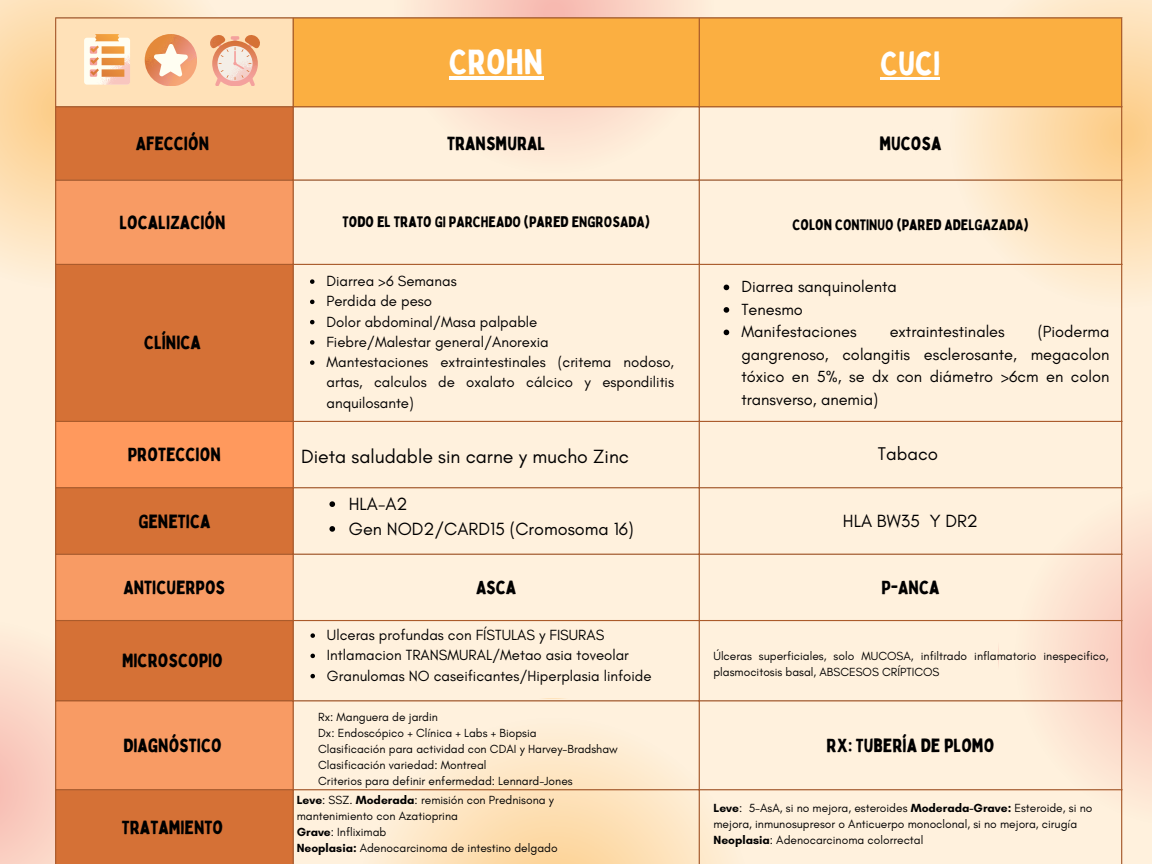
<style>
.page{position:relative;width:1152px;height:864px;background:#fff1dd}
.page>*{position:absolute;margin:0;border:0;box-sizing:border-box;transform-origin:0 0}
.t1{font:34.5px "Bobby Jones";color:#fff}
.t2{font:33px "Bobby Jones";color:#fff}
.t3{font:19.5px "Glacial Indifference";color:#000}
.t4{font:18.75px "Bobby Jones";color:#000}
.t5{font:18.75px "Glacial Indifference";color:#000}
.t6{font:18px "Glacial Indifference";color:#000}
.t7{font:16.35px/22.5px "Glacial Indifference";color:#000;text-align:justify}
.t8{font:15px/20.2px "Glacial Indifference";color:#000;text-align:justify}
.t9{font:15px "Bobby Jones";color:#000}
.t10{font:12px/16px "Glacial Indifference";color:#000}
.s1{font-weight:700}
</style>
<div class="page">
<svg style="left:0;top:0;width:196px;height:269px"></svg>
<svg style="left:378px;top:0;width:350px;height:187px"></svg>
<svg style="left:0;top:650px;width:55px;height:214px;fill:#fad1c3"></svg>
<svg style="left:933px;top:0;width:219px;height:323px"></svg>
<svg style="left:998px;top:469px;width:154px;height:373px"></svg>
<svg style="left:337px;top:699px;width:433px;height:164px"></svg>
<div style="left:55px;top:18px;width:238px;height:89px;background:#ffe1b8"></div>
<div style="left:294px;top:19px;width:827px;height:87px;background:#fbaf41"></div>
<div style="left:56px;top:107px;width:237px;height:756px;background:#d57136"></div>
<svg style="left:56px;top:181px;width:237px;height:608px;fill:#d57136"></svg>
<div style="left:55px;top:421px;width:238px;height:67px;background:#ff995d"></div>
<hr style="left:449px;top:76px;width:94px;height:3px;background:#fff">
<hr style="left:881px;top:77px;width:59px;height:2px;background:#fff">
<hr style="left:55px;top:19px;width:1px;height:845px;background:#ab5b2b">
<hr style="left:293px;top:19px;width:1px;height:845px;background:#ab5b2b">
<hr style="left:699px;top:19px;width:1px;height:845px;background:#ab5b2b">
<hr style="left:1121px;top:19px;width:1px;height:845px;background:#ab5b2b">
<hr style="left:55px;top:17px;width:1067px;height:2px;background:#ab5b2b">
<hr style="left:55px;top:106px;width:1067px;height:1px;background:#ab5b2b">
<hr style="left:55px;top:179px;width:1067px;height:2px;background:#ab5b2b">
<hr style="left:55px;top:264px;width:1067px;height:1px;background:#ab5b2b">
<hr style="left:55px;top:421px;width:1067px;height:1px;background:#ab5b2b">
<hr style="left:55px;top:487px;width:1067px;height:1px;background:#ab5b2b">
<hr style="left:55px;top:554px;width:1067px;height:1px;background:#ab5b2b">
<hr style="left:55px;top:620px;width:1067px;height:1px;background:#ab5b2b">
<hr style="left:55px;top:700px;width:1067px;height:1px;background:#ab5b2b">
<hr style="left:55px;top:789px;width:1067px;height:1px;background:#ab5b2b">
<hr style="left:55px;top:863px;width:1067px;height:1px;background:#ab5b2b">
<div style="left:84px;top:38px;width:46px;height:47px;background:#fffef2;border-radius:3px"></div>
<svg style="left:90px;top:34px;width:40px;height:51px"></svg>
<svg style="left:210px;top:35px;width:50px;height:51px"></svg>
<svg style="left:145px;top:34px;width:52px;height:52px"></svg>
<svg style="left:310px;top:279px;width:5px;height:5px"></svg>
<svg style="left:310px;top:300px;width:5px;height:4px"></svg>
<svg style="left:310px;top:320px;width:5px;height:4px"></svg>
<svg style="left:310px;top:340px;width:5px;height:5px"></svg>
<svg style="left:310px;top:360px;width:5px;height:5px"></svg>
<svg style="left:724px;top:285px;width:5px;height:5px"></svg>
<svg style="left:724px;top:307px;width:5px;height:6px"></svg>
<svg style="left:724px;top:330px;width:5px;height:5px"></svg>
<svg style="left:329px;top:501px;width:6px;height:6px"></svg>
<svg style="left:329px;top:526px;width:6px;height:6px"></svg>
<svg style="left:310px;top:633px;width:5px;height:5px"></svg>
<svg style="left:310px;top:654px;width:5px;height:4px"></svg>
<svg style="left:310px;top:674px;width:5px;height:4px"></svg>
<p class="t1" style="left:449px;top:40px;width:96px">CROHN</p>
<p class="t2" style="left:881px;top:42px;width:61px">CUCI</p>
<p class="t4" style="left:136px;top:132px;width:75px">AFECCIÓN</p>
<p class="t4" style="left:447px;top:132px;width:100px">TRANSMURAL</p>
<p class="t4" style="left:879px;top:132px;width:64px">MUCOSA</p>
<p class="t4" style="left:119px;top:211px;width:108px">LOCALIZACIÓN</p>
<p class="t9" style="left:343px;top:212px;width:309px">TODO EL TRATO GI PARCHEADO (PARED ENGROSADA)</p>
<p class="t9" style="left:792px;top:215px;width:237px">COLON CONTINUO (PARED ADELGAZADA)</p>
<p class="t4" style="left:144px;top:331px;width:58px">CLÍNICA</p>
<p class="t8" style="left:326px;top:271px;width:132px">Diarrea &gt;6 Semanas</p>
<p class="t8" style="left:326px;top:291px;width:107px">Perdida de peso</p>
<p class="t8" style="left:326px;top:311px;width:212px">Dolor abdominal/Masa palpable</p>
<p class="t8" style="left:326px;top:332px;width:224px">Fiebre/Malestar general/Anorexia</p>
<p class="t8" style="left:326px;top:352px;width:349px">Mantestaciones extraintestinales (critema nodoso, artas, calculos de oxalato cálcico y espondilitis anquilosante)</p>
<p class="t7" style="left:741px;top:275px;width:157px">Diarrea sanquinolenta</p>
<p class="t7" style="left:741px;top:298px;width:63px">Tenesmo</p>
<p class="t7" style="left:741px;top:320px;width:117px">Manifestaciones</p>
<p class="t7" style="left:890px;top:320px;width:117px">extraintestinales</p>
<p class="t7" style="left:741px;top:320px;width:370px;text-indent:296px">(Pioderma gangrenoso, colangitis esclerosante, megacolon tóxico en 5%, se dx con diámetro &gt;6cm en colon transverso, anemia)</p>
<p class="t4" style="left:128px;top:443px;width:94px">PROTECCION</p>
<p class="t5" style="left:878px;top:442px;width:62px">Tabaco</p>
<p class="t3" style="left:301px;top:444px;width:330px">Dieta saludable sin carne y mucho Zinc</p>
<p class="t6" style="left:349px;top:493px;width:60px">HLA-A2</p>
<p class="t6" style="left:349px;top:518px;width:286px">Gen NOD2/CARD15 (Cromosoma 16)</p>
<p class="t4" style="left:138px;top:509px;width:74px">GENETICA</p>
<p class="t6" style="left:843px;top:510px;width:137px">HLA BW35 Y DR2</p>
<p class="t4" style="left:124px;top:576px;width:103px">ANTICUERPOS</p>
<p class="t4" style="left:476px;top:576px;width:42px">ASCA</p>
<p class="t4" style="left:881px;top:576px;width:59px">P-ANCA</p>
<p class="t4" style="left:122px;top:649px;width:102px">MICROSCOPIO</p>
<h1 class="t8" style="left:327px;top:625px;width:279px">Ulceras profundas con FÍSTULAS y FISURAS</h1>
<p class="t8" style="left:327px;top:645px;width:304px">Intlamacion TRANSMURAL/Metao asia toveolar</p>
<p class="t8" style="left:327px;top:665px;width:326px">Granulomas NO caseificantes/Hiperplasia linfoide</p>
<p class="t10" style="left:713px;top:648px;width:397px">Úlceras superficiales, solo MUCOSA, infiltrado inflamatorio inespecifico, plasmocitosis basal, ABSCESOS CRÍPTICOS</p>
<p class="t10" style="left:318px;top:709px;width:121px">Rx: Manguera de jardin</p>
<p class="t10" style="left:318px;top:725px;width:220px">Dx: Endoscópico + Clínica + Labs + Biopsia</p>
<p class="t10" style="left:318px;top:741px;width:301px">Clasificación para actividad con CDAI y Harvey-Bradshaw</p>
<p class="t10" style="left:318px;top:757px;width:170px">Clasificación variedad: Montreal</p>
<p class="t10" style="left:318px;top:773px;width:256px">Criterios para definir enfermedad: Lennard-Jones</p>
<p class="t10" style="left:297px;top:792px;width:259px"><span class="s1">Leve</span>: SSZ. <span class="s1">Moderada</span>: remisión con Prednisona y</p>
<p class="t10" style="left:297px;top:808px;width:163px">mantenimiento con Azatioprina</p>
<p class="t10" style="left:297px;top:824px;width:91px"><span class="s1">Grave</span>: Infliximab</p>
<p class="t10" style="left:297px;top:840px;width:262px"><span class="s1">Neoplasia:</span> Adenocarcinoma de intestino delgado</p>
<p class="t4" style="left:123px;top:734px;width:100px">DIAGNÓSTICO</p>
<p class="t4" style="left:827px;top:734px;width:169px">RX: TUBERÍA DE PLOMO</p>
<p class="t10" style="left:713px;top:800px;width:380px"><span class="s1">Leve</span>: 5-AsA, si no mejora, esteroides <span class="s1">Moderada-Grave:</span> Esteroide, si no mejora, inmunosupresor o Anticuerpo monoclonal, si no mejora, cirugía</p>
<p class="t10" style="left:713px;top:832px;width:211px"><span class="s1">Neoplasia</span>: Adenocarcinoma colorrectal</p>
<p class="t4" style="left:122px;top:816px;width:103px">TRATAMIENTO</p>
</div>
